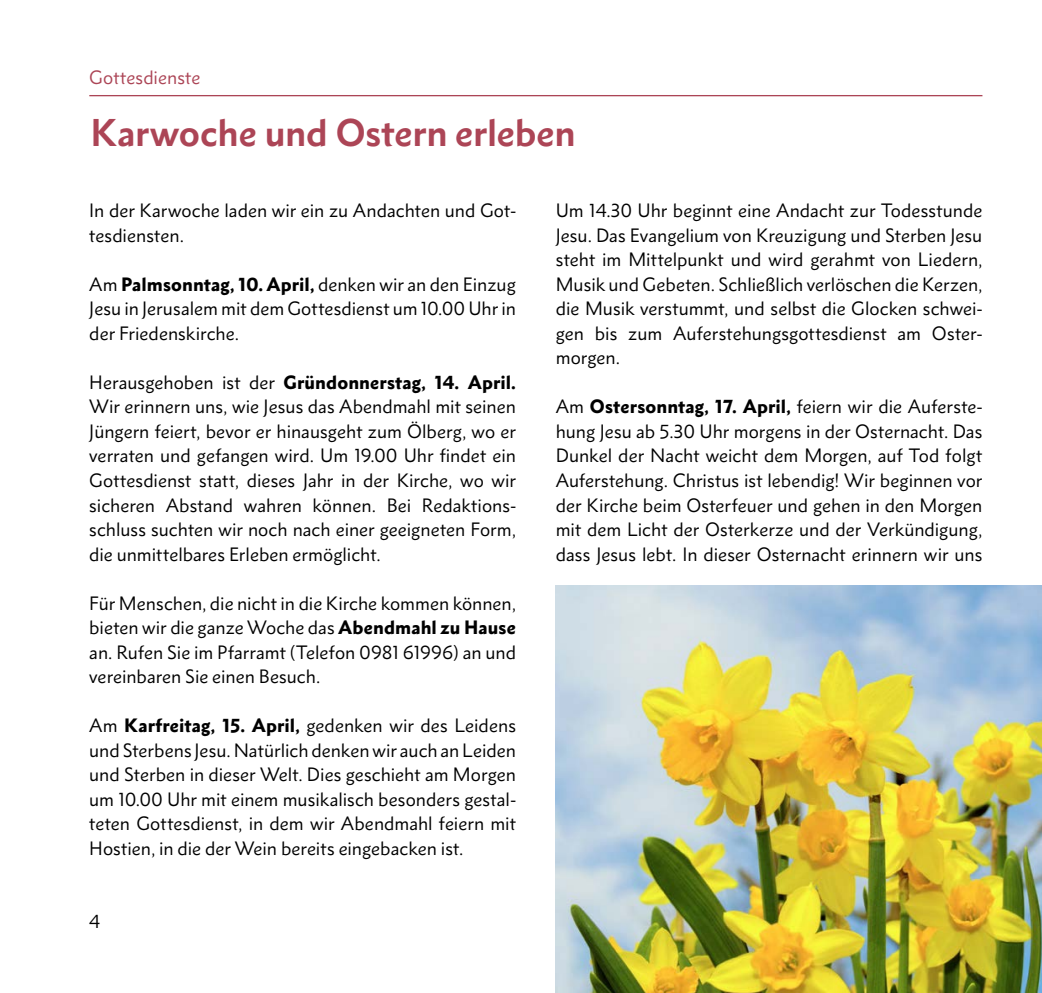
<style>
.page{position:relative;width:1042px;height:993px;background:#fff}
.page>*{position:absolute;margin:0;border:0;box-sizing:border-box;transform-origin:0 0}
.t1{font:700 35px "Metro Nova Pro";letter-spacing:-.005em;color:#ac4556}
.t2{font:17.5px/24.5px "Metro Nova Pro";color:#000;text-align:justify}
.t3{font:17.5px "Metro Nova Pro";letter-spacing:.005em;color:#ac4556}
.s1{font-weight:900}
</style>
<div class="page">
<hr style="left:89px;top:95px;width:893px;height:1px;background:#ac4556">
<img style="left:556px;top:585px;width:486px;height:407px">
<p class="t3" style="left:89px;top:66px;width:113px">Gottesdienste</p>
<h1 class="t1" style="left:91px;top:110px;width:487px">Karwoche und Ostern erleben</h1>
<p class="t2" style="left:89px;top:198px;width:428px">In der Karwoche laden wir ein zu Andachten und Got&shy;tesdiensten.</p>
<p class="t2" style="left:89px;top:272px;width:428px">Am <span class="s1">Palmsonntag, 10. April,</span> denken wir an den Einzug Jesu in Jerusalem mit dem Gottesdienst um 10.00 Uhr in der Friedenskirche.</p>
<p class="t2" style="left:89px;top:370px;width:428px">Herausgehoben ist der <span class="s1">Gründonnerstag, 14. April.<br></span>Wir erinnern uns, wie Jesus das Abendmahl mit seinen Jüngern feiert, bevor er hinausgeht zum Ölberg, wo er verraten und gefangen wird. Um 19.00 Uhr findet ein Gottesdienst statt, dieses Jahr in der Kirche, wo wir sicheren Abstand wahren können. Bei Redaktions&shy;schluss suchten wir noch nach einer geeigneten Form, die unmittelbares Erleben ermöglicht.</p>
<p class="t2" style="left:89px;top:590px;width:428px">Für Menschen, die nicht in die Kirche kommen können, bieten wir die ganze Woche das <span class="s1">Abendmahl zu Hause </span>an. Rufen Sie im Pfarramt (Telefon 0981 61996) an und vereinbaren Sie einen Besuch.</p>
<p class="t2" style="left:89px;top:713px;width:428px">Am <span class="s1">Karfreitag, 15. April,</span> gedenken wir des Leidens und Sterbens Jesu. Natürlich denken wir auch an Leiden und Sterben in dieser Welt. Dies geschieht am Morgen um 10.00 Uhr mit einem musikalisch besonders gestal&shy;teten Gottesdienst, in dem wir Abendmahl feiern mit Hostien, in die der Wein bereits eingebacken ist.</p>
<p class="t2" style="left:89px;top:909px;width:13px">4</p>
<p class="t2" style="left:556px;top:198px;width:428px">Um 14.30 Uhr beginnt eine Andacht zur Todesstunde Jesu. Das Evangelium von Kreuzigung und Sterben Jesu steht im Mittelpunkt und wird gerahmt von Liedern, Musik und Gebeten. Schließlich verlöschen die Kerzen, die Musik verstummt, und selbst die Glocken schwei&shy;gen bis zum Auferstehungsgottesdienst am Oster&shy;morgen.</p>
<p class="t2" style="left:556px;top:394px;width:428px">Am <span class="s1">Ostersonntag, 17. April,</span> feiern wir die Auferste&shy;hung Jesu ab 5.30 Uhr morgens in der Osternacht. Das Dunkel der Nacht weicht dem Morgen, auf Tod folgt Auferstehung. Christus ist lebendig! Wir beginnen vor der Kirche beim Osterfeuer und gehen in den Morgen mit dem Licht der Osterkerze und der Verkündigung, dass Jesus lebt. In dieser Osternacht erinnern wir uns</p>
</div>
